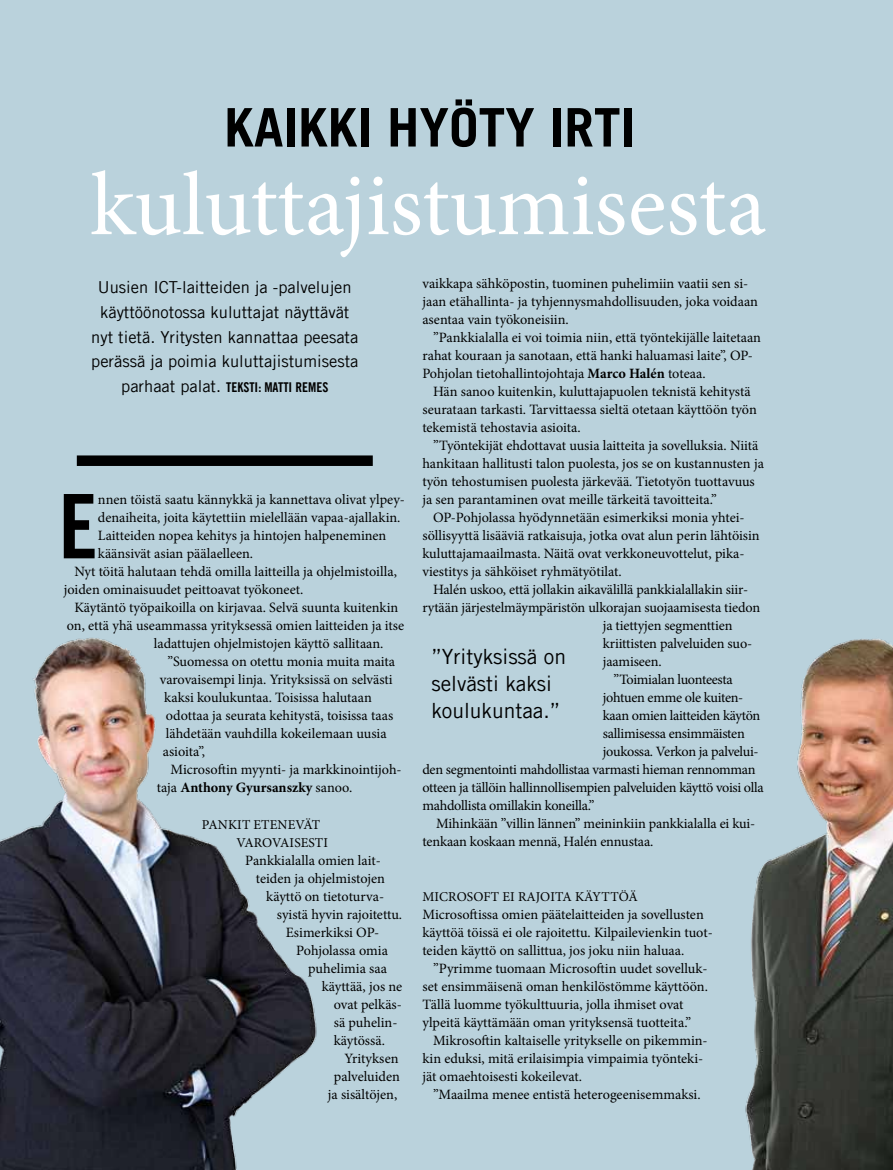
<style>
.page{position:relative;width:893px;height:1170px;background:#fff}
.page>*{position:absolute;margin:0;border:0;box-sizing:border-box;transform-origin:0 0}
.t1{font:90px "Minion Pro";letter-spacing:-.005em;color:#fff}
.t2{font:89.1px "Trade Gothic LT Com Bd Cn 20";color:#000}
.t3{font:700 53.25px "Trade Gothic LT Com";color:#000}
.t4{font:21px/27px "Trade Gothic LT Com";color:#000}
.t5{font:16.5px "Trade Gothic LT Com";color:#000}
.t6{font:14.25px/18px "Minion Pro";letter-spacing:-.005em;color:#000}
.t7{font:700 14.25px "Minion Pro";color:#000}
.t8{font:13.5px "Minion Pro";letter-spacing:.01em;color:#000}
.t9{font:13.5px "Trade Gothic LT Com Bd Cn 20";color:#000}
.s1{font-family:"Trade Gothic LT Com Bd Cn 20";font-size:13.5px}
.s2{font-weight:700}
.s3{font-weight:400}
</style>
<div class="page">
<div style="left:0;top:0;width:893px;height:1169px;background:#bad2dc"></div>
<img style="left:0;top:637px;width:317px;height:532px">
<div style="left:77px;top:455px;width:296px;height:11px;background:#000"></div>
<img style="left:745px;top:639px;width:148px;height:530px">
<h3 class="t3" style="left:224px;top:95px;width:81px">Kaikki</h3>
<h3 class="t3" style="left:387px;top:95px;width:227px">hyöty irti</h3>
<h1 class="t1" style="left:90px;top:145px;width:677px">kuluttajistumisesta</h1>
<p class="t5" style="left:98px;top:277px;width:255px">Uusien ICT-laitteiden ja -palvelujen</p>
<p class="t5" style="left:100px;top:302px;width:251px">käyttöönotossa kuluttajat näyttävät</p>
<p class="t5" style="left:91px;top:326px;width:269px">nyt tietä. Yritysten kannattaa peesata</p>
<p class="t5" style="left:91px;top:351px;width:269px">perässä ja poimia kuluttajistumisesta</p>
<p class="t5" style="left:121px;top:376px;width:112px">parhaat palat. <span class="s1">TEKSTI</span></p>
<p class="t9" style="left:258px;top:379px;width:71px">: MATTI REMES</p>
<p class="t6" style="left:422px;top:274px;width:337px">vaikkapa sähköpostin, tuominen puhelimiin vaatii sen si&shy;jaan etähallinta- ja tyhjennysmahdollisuuden, joka voidaan asentaa vain työkoneisiin.</p>
<p class="t6" style="left:422px;top:328px;width:340px;text-indent:11px">”Pankkialalla ei voi toimia niin, että työntekijälle laitetaan rahat kouraan ja sanotaan, että hanki haluamasi laite”, OP-<br>Pohjolan tietohallintojohtaja <span class="s2">Marco Halén</span> toteaa.</p>
<p class="t6" style="left:422px;top:382px;width:336px;text-indent:11px">Hän sanoo kuitenkin, kuluttajapuolen teknistä kehitystä seurataan tarkasti. Tarvittaessa sieltä otetaan käyttöön työn tekemistä tehostavia asioita.</p>
<p class="t6" style="left:422px;top:436px;width:343px;text-indent:11px">”Työntekijät ehdottavat uusia laitteita ja sovelluksia. Niitä hankitaan hallitusti talon puolesta, jos se on kustannusten ja työn tehostumisen puolesta järkevää. Tietotyön tuottavuus ja sen parantaminen ovat meille tärkeitä tavoitteita.”</p>
<p class="t6" style="left:422px;top:508px;width:339px;text-indent:11px">OP-Pohjolassa hyödynnetään esimerkiksi monia yhtei&shy;söllisyyttä lisääviä ratkaisuja, jotka ovat alun perin lähtöisin kuluttajamaailmasta. Näitä ovat verkkoneuvottelut, pika&shy;viestitys ja sähköiset ryhmätyötilat.</p>
<p class="t6" style="left:433px;top:580px;width:317px">Halén uskoo, että jollakin aikavälillä pankkialallakin siir-</p>
<p class="t6" style="left:422px;top:598px;width:339px">rytään järjestelmäympäristön ulkorajan suojaamisesta tiedon</p>
<p class="t6" style="left:603px;top:616px;width:131px">ja tiettyjen segmenttien</p>
<p class="t6" style="left:603px;top:634px;width:151px">kriittisten palveluiden suo-</p>
<p class="t6" style="left:603px;top:652px;width:60px">jaamiseen.</p>
<p class="t6" style="left:613px;top:670px;width:121px">”Toimialan luonteesta</p>
<p class="t6" style="left:603px;top:688px;width:142px">johtuen emme ole kuiten-</p>
<p class="t6" style="left:603px;top:706px;width:159px">kaan omien laitteiden käytön</p>
<p class="t6" style="left:603px;top:724px;width:143px">sallimisessa ensimmäisten</p>
<p class="t6" style="left:603px;top:742px;width:157px">joukossa. Verkon ja palvelui-</p>
<p class="t6" style="left:422px;top:760px;width:335px">den segmentointi mahdollistaa varmasti hieman rennomman</p>
<p class="t6" style="left:422px;top:778px;width:343px">otteen ja tällöin hallinnollisempien palveluiden käyttö voisi olla</p>
<p class="t6" style="left:422px;top:796px;width:174px">mahdollista omillakin koneilla.”</p>
<p class="t6" style="left:436px;top:814px;width:321px">Mihinkään ”villin lännen” meininkiin pankkialalla ei kui-</p>
<p class="t6" style="left:422px;top:832px;width:233px">tenkaan koskaan mennä, Halén ennustaa.</p>
<h2 class="t2" style="left:58px;top:472px;width:32px">E</h2>
<p class="t6" style="left:98px;top:491px;width:309px">nnen töistä saatu kännykkä ja kannettava olivat ylpey-</p>
<p class="t6" style="left:98px;top:509px;width:304px">denaiheita, joita käytettiin mielellään vapaa-ajallakin.</p>
<p class="t6" style="left:98px;top:527px;width:290px">Laitteiden nopea kehitys ja hintojen halpeneminen</p>
<p class="t6" style="left:98px;top:545px;width:157px">käänsivät asian päälaelleen.</p>
<p class="t6" style="left:74px;top:563px;width:324px">Nyt töitä halutaan tehdä omilla laitteilla ja ohjelmistoilla,</p>
<p class="t6" style="left:64px;top:581px;width:241px">joiden ominaisuudet peittoavat työkoneet.</p>
<p class="t6" style="left:74px;top:599px;width:325px">Käytäntö työpaikoilla on kirjavaa. Selvä suunta kuitenkin</p>
<p class="t6" style="left:67px;top:617px;width:339px">on, että yhä useammassa yrityksessä omien laitteiden ja itse</p>
<p class="t6" style="left:154px;top:635px;width:231px">ladattujen ohjelmistojen käyttö sallitaan.</p>
<p class="t6" style="left:167px;top:652px;width:229px">”Suomessa on otettu monia muita maita</p>
<p class="t6" style="left:160px;top:670px;width:234px">varovaisempi linja. Yrityksissä on selvästi</p>
<p class="t6" style="left:164px;top:688px;width:209px">kaksi koulukuntaa. Toisissa halutaan</p>
<p class="t6" style="left:166px;top:706px;width:229px">odottaa ja seurata kehitystä, toisissa taas</p>
<p class="t6" style="left:166px;top:724px;width:222px">lähdetään vauhdilla kokeilemaan uusia</p>
<p class="t6" style="left:163px;top:742px;width:44px">asioita”,</p>
<p class="t6" style="left:170px;top:760px;width:233px">Microsoftin myynti- ja markkinointijoh-</p>
<p class="t7" style="left:157px;top:777px;width:197px"><span class="s3">taja</span> Anthony Gyursanszky <span class="s3">sanoo.</span></p>
<p class="t8" style="left:202px;top:815px;width:9px">Pankit</p>
<p class="t8" style="left:254px;top:815px;width:10px">etene</p>
<p class="t8" style="left:295px;top:815px;width:18px">vät</p>
<p class="t8" style="left:236px;top:833px;width:52px">va rovaisesti</p>
<p class="t6" style="left:245px;top:851px;width:137px">Pankkialalla omien lait-</p>
<p class="t6" style="left:256px;top:869px;width:131px">teiden ja ohjelmistojen</p>
<p class="t6" style="left:266px;top:887px;width:119px">käyttö on tietoturva-</p>
<p class="t6" style="left:277px;top:905px;width:127px">syistä hyvin rajoitettu.</p>
<p class="t6" style="left:286px;top:923px;width:95px">Esimerkiksi OP-</p>
<p class="t6" style="left:296px;top:941px;width:93px">Pohjolassa omia</p>
<p class="t6" style="left:308px;top:959px;width:80px">puhelimia saa</p>
<p class="t6" style="left:322px;top:977px;width:82px">käyttää, jos ne</p>
<p class="t6" style="left:334px;top:995px;width:70px">ovat pelkäs-</p>
<p class="t6" style="left:334px;top:1012px;width:65px">sä puhelin-</p>
<p class="t6" style="left:334px;top:1030px;width:53px">käytössä.</p>
<p class="t6" style="left:344px;top:1048px;width:56px">Yrityksen</p>
<p class="t6" style="left:334px;top:1066px;width:68px">palveluiden</p>
<p class="t6" style="left:328px;top:1084px;width:71px">ja sisältöjen,</p>
<h3 class="t4" style="left:431px;top:643px;width:136px">”Yrityksissä on selvästi kaksi koulukuntaa.”</h3>
<p class="t8" style="left:422px;top:887px;width:44px">Microsoft</p>
<p class="t8" style="left:502px;top:887px;width:33px">ei rajoita</p>
<p class="t8" style="left:575px;top:887px;width:61px">käyttöä</p>
<p class="t6" style="left:422px;top:905px;width:292px">Microsoftissa omien päätelaitteiden ja sovellusten käyttöä töissä ei ole rajoitettu. Kilpailevienkin tuot&shy;teiden käyttö on sallittua, jos joku niin haluaa.</p>
<p class="t6" style="left:422px;top:959px;width:287px;text-indent:11px">”Pyrimme tuomaan Microsoftin uudet sovelluk&shy;set ensimmäisenä oman henkilöstömme käyttöön.<br>Tällä luomme työkulttuuria, jolla ihmiset ovat ylpeitä käyttämään oman yrityksensä tuotteita.”</p>
<p class="t6" style="left:422px;top:1031px;width:287px;text-indent:11px">Mikrosoftin kaltaiselle yritykselle on pikemmin&shy;kin eduksi, mitä erilaisimpia vimpaimia työnteki&shy;jät omaehtoisesti kokeilevat.</p>
<p class="t6" style="left:433px;top:1084px;width:269px">”Maailma menee entistä heterogeenisemmaksi.</p>
</div>
